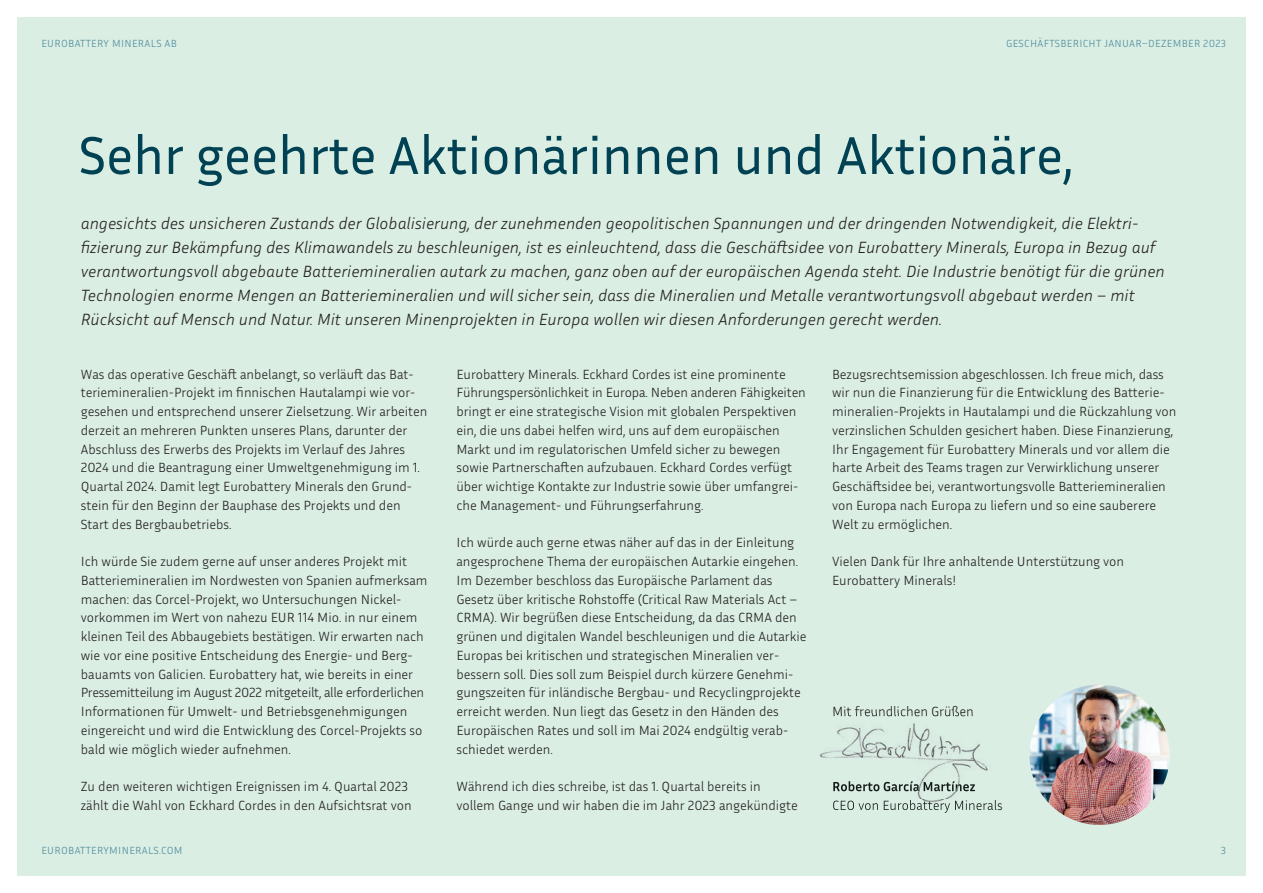
<style>
.page{position:relative;width:1263px;height:893px;background:#fff}
.page>*{position:absolute;margin:0;border:0;box-sizing:border-box;transform-origin:0 0}
.t1{font:54px "Inria Sans";color:#004253}
.t2{font:italic 300 16.5px/24px "Inria Sans";color:#231f20}
.t3{font:300 13.5px/18.8px "Inria Sans";color:#231f20}
.t4{font:300 10.5px "Inria Sans";letter-spacing:.03em;color:#518c9c}
</style>
<div class="page">
<div style="left:17px;top:17px;width:1229px;height:859px;background:#daeee4"></div>
<img style="left:819px;top:713px;width:169px;height:87px">
<img style="left:834px;top:713px;width:138px;height:3px">
<img style="left:833px;top:781px;width:142px;height:10px">
<img style="left:833px;top:800px;width:166px;height:13px">
<img style="left:1029px;top:684px;width:141px;height:141px;border-radius:70px">
<p class="t4" style="left:41px;top:36px;width:137px">EUROBATTERY MINERALS AB</p>
<p class="t4" style="left:1006px;top:36px;width:222px">GESCHÄFTSBERICHT JANUAR–DEZEMBER 2023</p>
<h1 class="t1" style="left:79px;top:120px;width:996px">Sehr geehrte Aktionärinnen und Aktionäre,</h1>
<p class="t2" style="left:81px;top:211px;width:1085px">angesichts des unsicheren Zustands der Globalisierung, der zunehmenden geopolitischen Spannungen und der dringenden Notwendigkeit, die Elektri&shy;fizierung zur Bekämpfung des Klimawandels zu beschleunigen, ist es einleuchtend, dass die Geschäftsidee von Eurobattery Minerals, Europa in Bezug auf verantwortungsvoll abgebaute Batteriemineralien autark zu machen, ganz oben auf der europäischen Agenda steht. Die Industrie benötigt für die grünen Technologien enorme Mengen an Batteriemineralien und will sicher sein, dass die Mineralien und Metalle verantwortungsvoll abgebaut werden – mit Rücksicht auf Mensch und Natur. Mit unseren Minenprojekten in Europa wollen wir diesen Anforderungen gerecht werden.</p>
<p class="t3" style="left:81px;top:364px;width:348px">Was das operative Geschäft anbelangt, so verläuft das Bat&shy;teriemineralien-Projekt im finnischen Hautalampi wie vor&shy;gesehen und entsprechend unserer Zielsetzung. Wir arbeiten derzeit an mehreren Punkten unseres Plans, darunter der Abschluss des Erwerbs des Projekts im Verlauf des Jahres 2024 und die Beantragung einer Umweltgenehmigung im 1.<br>Quartal 2024. Damit legt Eurobattery Minerals den Grund&shy;stein für den Beginn der Bauphase des Projekts und den Start des Bergbaubetriebs.</p>
<p class="t3" style="left:81px;top:552px;width:348px">Ich würde Sie zudem gerne auf unser anderes Projekt mit Batteriemineralien im Nordwesten von Spanien aufmerksam machen: das Corcel-Projekt, wo Untersuchungen Nickel&shy;vorkommen im Wert von nahezu EUR 114 Mio. in nur einem kleinen Teil des Abbaugebiets bestätigen. Wir erwarten nach wie vor eine positive Entscheidung des Energie- und Berg&shy;bauamts von Galicien. Eurobattery hat, wie bereits in einer Pressemitteilung im August 2022 mitgeteilt, alle erforderlichen Informationen für Umwelt- und Betriebsgenehmigungen eingereicht und wird die Entwicklung des Corcel-Projekts so bald wie möglich wieder aufnehmen.</p>
<p class="t3" style="left:81px;top:777px;width:332px">Zu den weiteren wichtigen Ereignissen im 4. Quartal 2023 zählt die Wahl von Eckhard Cordes in den Aufsichtsrat von</p>
<p class="t4" style="left:41px;top:843px;width:143px">EUROBATTERYMINERALS.COM</p>
<p class="t3" style="left:456px;top:364px;width:351px">Eurobattery Minerals. Eckhard Cordes ist eine prominente Führungspersönlichkeit in Europa. Neben anderen Fähigkeiten bringt er eine strategische Vision mit globalen Perspektiven ein, die uns dabei helfen wird, uns auf dem europäischen Markt und im regulatorischen Umfeld sicher zu bewegen sowie Partnerschaften aufzubauen. Eckhard Cordes verfügt über wichtige Kontakte zur Industrie sowie über umfangrei&shy;che Management- und Führungserfahrung.</p>
<p class="t3" style="left:456px;top:533px;width:351px">Ich würde auch gerne etwas näher auf das in der Einleitung angesprochene Thema der europäischen Autarkie eingehen.<br>Im Dezember beschloss das Europäische Parlament das Gesetz über kritische Rohstoffe (Critical Raw Materials Act – CRMA). Wir begrüßen diese Entscheidung, da das CRMA den grünen und digitalen Wandel beschleunigen und die Autarkie Europas bei kritischen und strategischen Mineralien ver&shy;bessern soll. Dies soll zum Beispiel durch kürzere Genehmi&shy;gungszeiten für inländische Bergbau- und Recyclingprojekte erreicht werden. Nun liegt das Gesetz in den Händen des Europäischen Rates und soll im Mai 2024 endgültig verab&shy;schiedet werden.</p>
<p class="t3" style="left:456px;top:777px;width:343px">Während ich dies schreibe, ist das 1. Quartal bereits in vollem Gange und wir haben die im Jahr 2023 angekündigte</p>
<p class="t3" style="left:832px;top:364px;width:346px">Bezugsrechtsemission abgeschlossen. Ich freue mich, dass wir nun die Finanzierung für die Entwicklung des Batterie&shy;mineralien-Projekts in Hautalampi und die Rückzahlung von verzinslichen Schulden gesichert haben. Diese Finanzierung, Ihr Engagement für Eurobattery Minerals und vor allem die harte Arbeit des Teams tragen zur Verwirklichung unserer Geschäftsidee bei, verantwortungsvolle Batteriemineralien von Europa nach Europa zu liefern und so eine sauberere Welt zu ermöglichen.</p>
<p class="t3" style="left:832px;top:552px;width:294px">Vielen Dank für Ihre anhaltende Unterstützung von<br>Eurobattery Minerals!</p>
<p class="t3" style="left:832px;top:702px;width:143px">Mit freundlichen Grüßen</p>
<p class="t4" style="left:1221px;top:843px;width:7px">3</p>
</div>
